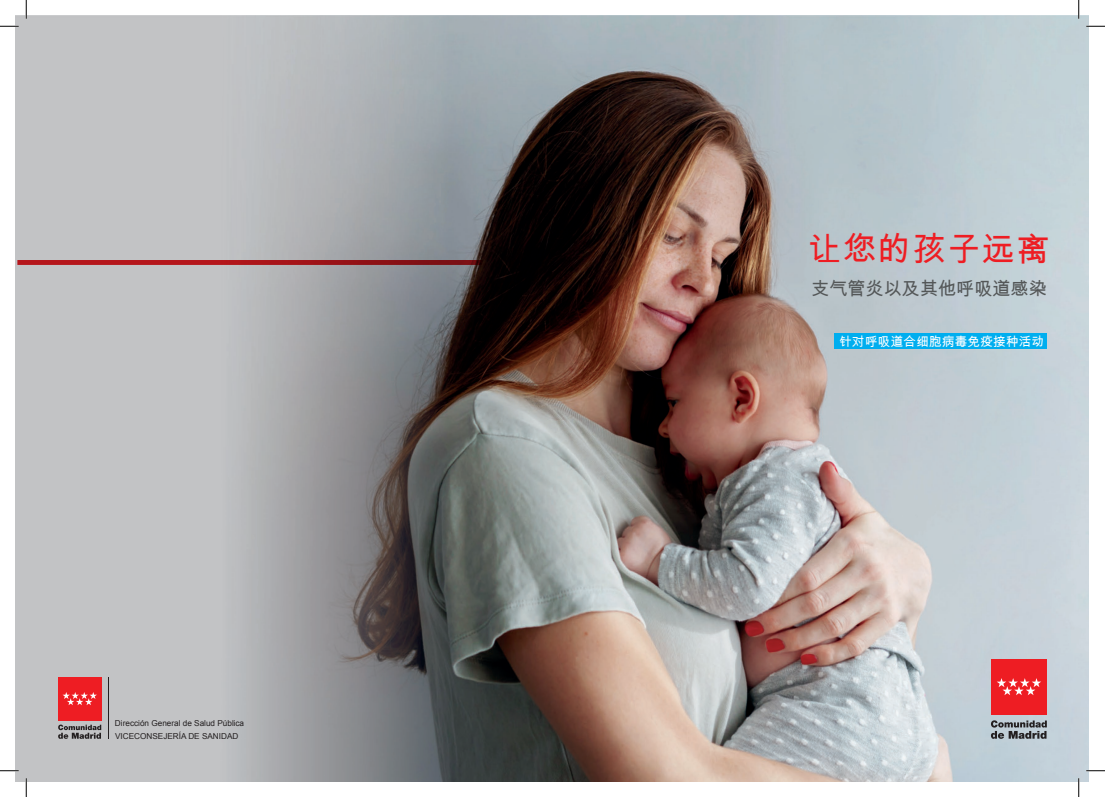
<style>
.page{position:relative;width:1105px;height:797px;background:#fff}
.page>*{position:absolute;margin:0;border:0;box-sizing:border-box;transform-origin:0 0}
.t1{font:33.38px "Arial Unicode MS";letter-spacing:.04em;color:#ee1d23}
.t2{font:18.12px "Arial Unicode MS";color:#545758}
.t3{font:12.5px "Arial Unicode MS";letter-spacing:.025em;color:#fff}
.t4{font:8.25px "Arial";color:#231f20}
</style>
<div class="page">
<img style="left:16px;top:16px;width:1073px;height:765px">
<div style="left:58px;top:677px;width:43px;height:43px;background:#ee1d23"></div>
<svg style="left:63px;top:692px;width:34px;height:13px"></svg>
<svg style="left:58px;top:724px;width:43px;height:14px"></svg>
<hr style="left:108px;top:677px;width:1px;height:61px;background:#231f20">
<div style="left:991px;top:659px;width:56px;height:56px;background:#ee1d23"></div>
<svg style="left:997px;top:678px;width:44px;height:17px"></svg>
<svg style="left:991px;top:720px;width:56px;height:18px"></svg>
<div style="left:834px;top:333px;width:213px;height:16px;background:#00aeef"></div>
<svg style="left:17px;top:260px;width:466px;height:5px;background:#a1151a"></svg>
<svg style="left:0;top:25px;width:19px;height:2px"></svg>
<svg style="left:1086px;top:25px;width:19px;height:2px"></svg>
<svg style="left:0;top:770px;width:19px;height:1px"></svg>
<svg style="left:1086px;top:770px;width:19px;height:1px"></svg>
<svg style="left:25px;top:0;width:2px;height:19px"></svg>
<svg style="left:25px;top:778px;width:2px;height:19px"></svg>
<svg style="left:1078px;top:0;width:1px;height:19px"></svg>
<svg style="left:1078px;top:778px;width:1px;height:19px"></svg>
<p class="t4" style="left:115px;top:717px;width:131px">Dirección General de Salud Pública</p>
<p class="t4" style="left:115px;top:730px;width:125px">VICECONSEJERÍA DE SANIDAD</p>
<p class="t1" style="left:808px;top:225px;width:243px">让您的孩子远离</p>
<p class="t2" style="left:811px;top:276px;width:237px">支气管炎以及其他呼吸道感染</p>
<p class="t3" style="left:839px;top:332px;width:206px">针对呼吸道合细胞病毒免疫接种活动</p>
</div>
